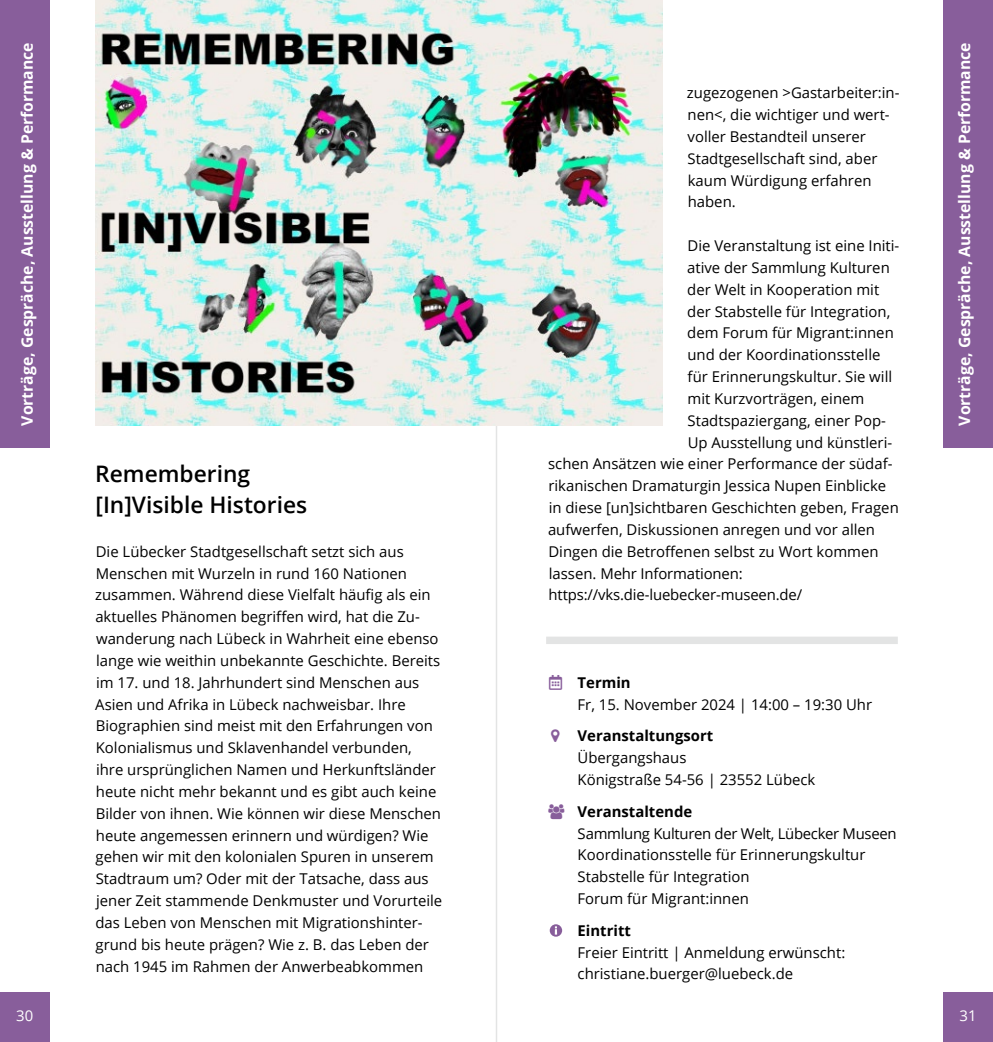
<style>
.page{position:relative;width:993px;height:1042px;background:#fff}
.page>*{position:absolute;margin:0;border:0;box-sizing:border-box;transform-origin:0 0}
.HL_Headline_3_-_14_6{font:600 22.75px/31px "Open Sans";color:#000}
.HL_Headline_4_-_10_5{font:700 15.75px "Open Sans";color:#fff}
.HL_Fließtext_8_5_4_4{font:14.88px/21.9px "Open Sans";color:#000}
.HL_Fließtext_8_5_4_4-2{font:14.88px "Open Sans";color:#fff}
.s1{color:#885e9b}
.s2{font-weight:700}
</style>
<div class="page">
<hr style="left:495px;top:0;width:2px;height:1042px;background:#e3e4e4">
<div style="left:0;top:992px;width:50px;height:50px;background:#885e9b"></div>
<div style="left:943px;top:0;width:49px;height:447px;background:#885e9b"></div>
<div style="left:943px;top:992px;width:49px;height:50px;background:#885e9b"></div>
<div style="left:0;top:0;width:50px;height:447px;background:#885e9b"></div>
<div style="left:546px;top:636px;width:351px;height:8px;background:#e3e4e4"></div>
<svg style="left:549px;top:924px;width:13px;height:12px"></svg>
<img style="left:95px;top:0;width:567px;height:425px">
<p class="HL_Headline_4_-_10_5" style="left:16px;top:426px;width:385px;rotate:-90deg">Vorträge, Gespräche, Ausstellung &amp; Performance</p>
<p class="HL_Headline_4_-_10_5" style="left:953px;top:426px;width:385px;rotate:-90deg">Vorträge, Gespräche, Ausstellung &amp; Performance</p>
<p class="HL_Headline_3_-_14_6" style="left:95px;top:457px;width:213px">Remembering [In]Visible Histories</p>
<p class="HL_Fließtext_8_5_4_4" style="left:95px;top:540px;width:348px">Die Lübecker Stadtgesellschaft setzt sich aus Menschen mit Wurzeln in rund 160 Nationen zusammen. Während diese Vielfalt häufig als ein aktuelles Phänomen begriffen wird, hat die Zu&shy;wanderung nach Lübeck in Wahrheit eine ebenso lange wie weithin unbekannte Geschichte. Bereits im 17. und 18. Jahrhundert sind Menschen aus Asien und Afrika in Lübeck nachweisbar. Ihre Biographien sind meist mit den Erfahrungen von Kolonialismus und Sklavenhandel verbunden, ihre ursprünglichen Namen und Herkunftsländer heute nicht mehr bekannt und es gibt auch keine Bilder von ihnen. Wie können wir diese Menschen heute angemessen erinnern und würdigen? Wie gehen wir mit den kolonialen Spuren in unserem Stadtraum um? Oder mit der Tatsache, dass aus jener Zeit stammende Denkmuster und Vorurteile das Leben von Menschen mit Migrationshinter&shy;grund bis heute prägen? Wie z. B. das Leben der nach 1945 im Rahmen der Anwerbeabkommen</p>
<p class="HL_Fließtext_8_5_4_4" style="left:686px;top:82px;width:214px">zugezogenen &gt;Gastarbeiter:in&shy;nen&lt;, die wichtiger und wert&shy;voller Bestandteil unserer<br>Stadtgesellschaft sind, aber kaum Würdigung erfahren haben.</p>
<p class="HL_Fließtext_8_5_4_4" style="left:687px;top:234px;width:213px">Die Veranstaltung ist eine Initi-</p>
<p class="HL_Fließtext_8_5_4_4" style="left:687px;top:256px;width:204px">ative der Sammlung Kulturen</p>
<p class="HL_Fließtext_8_5_4_4" style="left:687px;top:278px;width:193px">der Welt in Kooperation mit</p>
<p class="HL_Fließtext_8_5_4_4" style="left:687px;top:300px;width:204px">der Stabstelle für Integration,</p>
<p class="HL_Fließtext_8_5_4_4" style="left:687px;top:322px;width:208px">dem Forum für Migrant:innen</p>
<p class="HL_Fließtext_8_5_4_4" style="left:687px;top:343px;width:194px">und der Koordinationsstelle</p>
<p class="HL_Fließtext_8_5_4_4" style="left:687px;top:365px;width:206px">für Erinnerungskultur. Sie will</p>
<p class="HL_Fließtext_8_5_4_4" style="left:687px;top:387px;width:178px">mit Kurzvorträgen, einem</p>
<p class="HL_Fließtext_8_5_4_4" style="left:687px;top:409px;width:199px">Stadtspaziergang, einer Pop-</p>
<p class="HL_Fließtext_8_5_4_4" style="left:687px;top:431px;width:206px">Up Ausstellung und künstleri-</p>
<p class="HL_Fließtext_8_5_4_4" style="left:548px;top:453px;width:346px">schen Ansätzen wie einer Performance der südaf-</p>
<p class="HL_Fließtext_8_5_4_4" style="left:548px;top:474px;width:339px">rikanischen Dramaturgin Jessica Nupen Einblicke</p>
<p class="HL_Fließtext_8_5_4_4" style="left:548px;top:496px;width:351px">in diese [un]sichtbaren Geschichten geben, Fragen</p>
<p class="HL_Fließtext_8_5_4_4" style="left:548px;top:518px;width:328px">aufwerfen, Diskussionen anregen und vor allen</p>
<p class="HL_Fließtext_8_5_4_4" style="left:548px;top:540px;width:331px">Dingen die Betroffenen selbst zu Wort kommen</p>
<p class="HL_Fließtext_8_5_4_4" style="left:548px;top:562px;width:195px">lassen. Mehr Informationen:</p>
<p class="HL_Fließtext_8_5_4_4" style="left:548px;top:584px;width:255px">https://vks.die-luebecker-museen.de/</p>
<p class="HL_Fließtext_8_5_4_4" style="left:577px;top:671px;width:296px;text-indent:-28px"><span class="s1">●■●▼</span> <span class="s2">Termin<br></span>Fr, 15. November 2024 | 14:00 – 19:30 Uhr</p>
<p class="HL_Fließtext_8_5_4_4" style="left:577px;top:724px;width:239px"><span class="s2">Veranstaltungsort<br></span>Übergangshaus<br>Königstraße 54-56 | 23552 Lübeck</p>
<p class="HL_Fließtext_8_5_4_4" style="left:577px;top:800px;width:320px"><span class="s2">Veranstaltende<br></span>Sammlung Kulturen der Welt, Lübecker Museen<br>Koordinationsstelle für Erinnerungskultur<br>Stabstelle für Integration<br>Forum für Migrant:innen</p>
<p class="HL_Fließtext_8_5_4_4" style="left:577px;top:919px;width:269px"><span class="s2">Eintritt<br></span>Freier Eintritt | Anmeldung erwünscht: christiane.buerger@luebeck.de</p>
<p class="HL_Fließtext_8_5_4_4-2" style="left:16px;top:1005px;width:19px">30</p>
<p class="HL_Fließtext_8_5_4_4-2" style="left:959px;top:1005px;width:19px">31</p>
</div>
